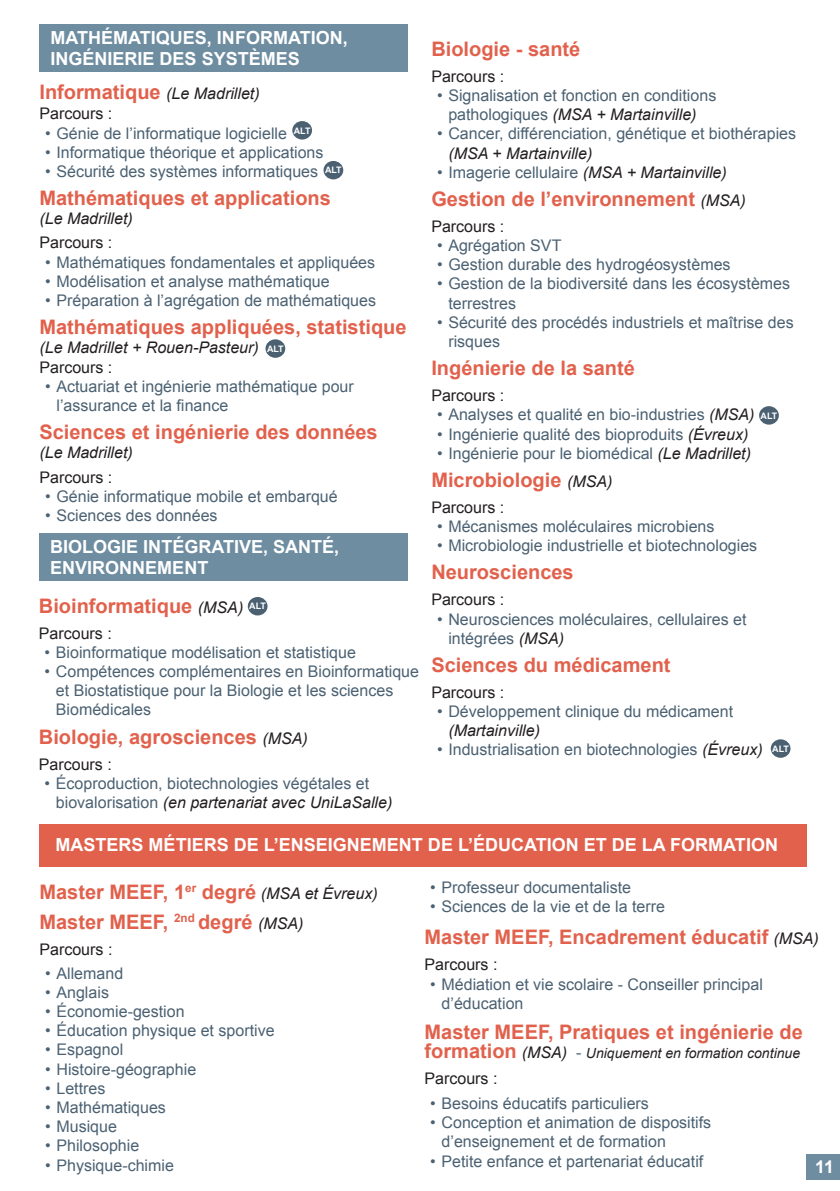
<style>
.page{position:relative;width:840px;height:1191px;background:#fff}
.page>*{position:absolute;margin:0;border:0;box-sizing:border-box;transform-origin:0 0}
.t1{font:700 20px/29.6px "Arial";color:#e1614c}
.t2{font:700 18px/21.6px "Arial";color:#fff}
.t3{font:700 17.6px "Arial";color:#fff}
.t4{font:16px/19.2px "Arial";color:#4b6172}
.t5{font:16px "Arial";color:#231f20}
.t6{font:italic 16px/20px "Arial";color:#231f20}
.t7{font:italic 14px "Arial";color:#231f20}
.t8{font:700 9px "Arial";letter-spacing:-.035em;color:#fff}
.s1{font-weight:700;font-style:normal;font-size:20px;color:#e1614c}
.s2{font-style:normal}
.s3{font-style:inherit}
.s4{font-weight:400;font-style:italic;font-size:16px;color:#231f20}
.s5{font-style:italic;color:#231f20}
.s6{font-weight:700;font-size:9px;color:#fff}
.s7{font-size:16px}
.s8{font-style:normal;font-size:16px;color:#4b6172}
</style>
<div class="page">
<div style="left:806px;top:1154px;width:33px;height:25px;background:#6e8da1"></div>
<div style="left:248px;top:597px;width:19px;height:18px;background:#4b6172;border-radius:50%"></div>
<div style="left:39px;top:533px;width:369px;height:48px;background:#6e8da1"></div>
<div style="left:39px;top:24px;width:369px;height:48px;background:#6e8da1"></div>
<div style="left:265px;top:339px;width:20px;height:19px;background:#4b6172;border-radius:50%"></div>
<div style="left:758px;top:406px;width:20px;height:18px;background:#4b6172;border-radius:50%"></div>
<div style="left:39px;top:824px;width:767px;height:42px;background:#e1614c"></div>
<div style="left:292px;top:121px;width:20px;height:19px;background:#4b6172;border-radius:50%"></div>
<div style="left:323px;top:161px;width:20px;height:18px;background:#4b6172;border-radius:50%"></div>
<div style="left:770px;top:739px;width:20px;height:19px;background:#4b6172;border-radius:50%"></div>
<p class="t2" style="left:50px;top:27px;width:298px">MATHÉMATIQUES, INFORMATION,<br>INGÉNIERIE DES SYSTÈMES</p>
<p class="t6" style="left:39px;top:84px;width:222px"><span class="s1">I</span><span class="s1">nformatique</span> (Le Madrillet)<br><span class="s2">Parcours :</span></p>
<p class="t4" style="left:45px;top:123px;width:243px">• Génie de l’informatique logicielle</p>
<p class="t4" style="left:45px;top:143px;width:280px">• Informatique théorique et applications</p>
<p class="t4" style="left:45px;top:162px;width:274px">• Sécurité des systèmes informatiques</p>
<p class="t1" style="left:39px;top:184px;width:293px"><span class="s3">M</span>athématiques et applications</p>
<p class="t6" style="left:39px;top:208px;width:95px">(Le Madrillet)</p>
<p class="t5" style="left:39px;top:232px;width:74px">Parcours :</p>
<p class="t4" style="left:45px;top:252px;width:331px">• Mathématiques fondamentales et appliquées</p>
<p class="t4" style="left:45px;top:272px;width:286px">• Modélisation et analyse mathématique</p>
<p class="t4" style="left:45px;top:291px;width:332px">• Préparation à l’agrégation de mathématiques</p>
<p class="t1" style="left:39px;top:313px;width:368px">Mathématiques appliquées, statistique</p>
<p class="t6" style="left:39px;top:337px;width:221px">(Le Madrillet + Rouen-Pasteur)</p>
<p class="t5" style="left:39px;top:357px;width:74px">Parcours :</p>
<p class="t4" style="left:56px;top:377px;width:299px;text-indent:-11px">• Actuariat et ingénierie mathématique pour l’assurance et la finance</p>
<p class="t1" style="left:39px;top:418px;width:339px"><span class="s3">S</span>ciences et ingénierie des données</p>
<p class="t6" style="left:39px;top:443px;width:95px">(Le Madrillet)</p>
<p class="t5" style="left:39px;top:466px;width:74px">Parcours :</p>
<p class="t4" style="left:45px;top:487px;width:294px">• Génie informatique mobile et embarqué</p>
<p class="t4" style="left:45px;top:506px;width:174px">• Sciences des données</p>
<p class="t8" style="left:293px;top:124px;width:18px">ALT</p>
<p class="t8" style="left:325px;top:164px;width:18px">ALT</p>
<p class="t8" style="left:267px;top:343px;width:18px">ALT</p>
<p class="t2" style="left:50px;top:536px;width:290px">BIOLOGIE INTÉGRATIVE, SANTÉ,<br>ENVIRONNEMENT</p>
<p class="t1" style="left:39px;top:591px;width:228px"><span class="s3">B</span>ioinformatique <span class="s4">(MSA)</span> <sup>ALT</sup></p>
<p class="t5" style="left:39px;top:622px;width:74px">Parcours :</p>
<p class="t4" style="left:45px;top:643px;width:313px">• Bioinformatique modélisation et statistique</p>
<p class="t4" style="left:56px;top:662px;width:364px;text-indent:-11px">• Compétences complémentaires en Bioinformatique et Biostatistique pour la Biologie et les sciences<br>Biomédicales</p>
<p class="t1" style="left:39px;top:722px;width:270px"><span class="s3">B</span>iologie, agrosciences <span class="s4">(MSA)</span></p>
<p class="t5" style="left:39px;top:753px;width:74px">Parcours :</p>
<p class="t4" style="left:56px;top:773px;width:338px;text-indent:-11px">• Écoproduction, biotechnologies végétales et biovalorisation <span class="s5">(en partenariat avec UniLaSalle)</span></p>
<p class="t1" style="left:431px;top:34px;width:150px"><span class="s3">B</span>iologie - santé</p>
<p class="t5" style="left:431px;top:66px;width:74px">Parcours :</p>
<p class="t4" style="left:437px;top:86px;width:281px;text-align:center">• Signalisation et fonction en conditions pathologiques <span class="s5">(MSA + Martainville)</span></p>
<p class="t4" style="left:437px;top:124px;width:360px">• Cancer, différenciation, génétique et biothérapies</p>
<p class="t6" style="left:448px;top:143px;width:145px">(MSA + Martainville)</p>
<p class="t4" style="left:437px;top:163px;width:291px">• Imagerie cellulaire <span class="s5">(MSA + Martainville)</span></p>
<p class="t1" style="left:431px;top:185px;width:316px"><span class="s3">G</span>estion de l’environnement <span class="s4">(MSA)</span></p>
<p class="t5" style="left:431px;top:216px;width:74px">Parcours :</p>
<p class="t4" style="left:437px;top:236px;width:126px">• Agrégation SVT</p>
<p class="t4" style="left:437px;top:255px;width:295px">• Gestion durable des hydrogéosystèmes</p>
<p class="t4" style="left:448px;top:274px;width:343px;text-indent:-11px">• Gestion de la biodiversité dans les écosystèmes terrestres</p>
<p class="t4" style="left:448px;top:313px;width:347px;text-indent:-11px">• Sécurité des procédés industriels et maîtrise des risques</p>
<p class="t1" style="left:431px;top:354px;width:205px"><span class="s3">I</span>ngénierie de la santé</p>
<p class="t5" style="left:431px;top:385px;width:74px">Parcours :</p>
<p class="t4" style="left:437px;top:405px;width:341px">• Analyses et qualité en bio-industries <span class="s5">(MSA)</span> <span class="s6">ALT</span></p>
<p class="t4" style="left:437px;top:424px;width:313px">• Ingénierie qualité des bioproduits <span class="s5">(Évreux)</span></p>
<p class="t4" style="left:437px;top:444px;width:315px">• Ingénierie pour le biomédical <span class="s5">(Le Madrillet)</span></p>
<p class="t1" style="left:431px;top:466px;width:182px"><span class="s3">M</span>icrobiologie <span class="s4">(MSA)</span></p>
<p class="t5" style="left:431px;top:497px;width:74px">Parcours :</p>
<p class="t4" style="left:437px;top:517px;width:279px">• Mécanismes moléculaires microbiens</p>
<p class="t4" style="left:437px;top:536px;width:321px">• Microbiologie industrielle et biotechnologies</p>
<p class="t1" style="left:431px;top:558px;width:144px"><span class="s3">N</span>eurosciences</p>
<p class="t5" style="left:431px;top:589px;width:74px">Parcours :</p>
<p class="t4" style="left:448px;top:609px;width:299px;text-indent:-11px">• Neurosciences moléculaires, cellulaires et intégrées <span class="s5">(MSA)</span></p>
<p class="t1" style="left:431px;top:650px;width:240px"><span class="s3">S</span>ciences du médicament</p>
<p class="t5" style="left:431px;top:682px;width:74px">Parcours :</p>
<p class="t4" style="left:437px;top:702px;width:297px">• Développement clinique du médicament</p>
<p class="t6" style="left:448px;top:720px;width:93px">(Martainville)</p>
<p class="t4" style="left:437px;top:740px;width:327px">• Industrialisation en biotechnologies <span class="s5">(Évreux)</span></p>
<p class="t8" style="left:771px;top:742px;width:18px">ALT</p>
<p class="t2" style="left:55px;top:834px;width:723px">MASTERS MÉTIERS DE L’ENSEIGNEMENT DE L’ÉDUCATION ET DE LA FORMATION</p>
<p class="t1" style="left:39px;top:877px;width:339px">Master MEEF, 1<sup>er</sup> degré <span class="s4">(MSA et Évreux)<br></span>Master MEEF, <sup>2nd</sup> degré <span class="s4">(MSA)</span></p>
<p class="t5" style="left:39px;top:938px;width:74px">Parcours :</p>
<p class="t4" style="left:45px;top:963px;width:80px">• Allemand</p>
<p class="t4" style="left:45px;top:982px;width:65px">• Anglais</p>
<p class="t4" style="left:45px;top:1002px;width:141px">• Économie-gestion</p>
<p class="t4" style="left:45px;top:1021px;width:231px">• Éducation physique et sportive</p>
<p class="t4" style="left:45px;top:1040px;width:80px">• Espagnol</p>
<p class="t4" style="left:45px;top:1059px;width:152px">• Histoire-géographie</p>
<p class="t4" style="left:45px;top:1078px;width:62px">• Lettres</p>
<p class="t4" style="left:45px;top:1098px;width:122px">• Mathématiques</p>
<p class="t4" style="left:45px;top:1117px;width:73px">• Musique</p>
<p class="t4" style="left:45px;top:1136px;width:96px">• Philosophie</p>
<p class="t4" style="left:45px;top:1155px;width:130px">• Physique-chimie</p>
<p class="t4" style="left:430px;top:878px;width:202px">• Professeur documentaliste</p>
<p class="t4" style="left:430px;top:897px;width:236px">• Sciences de la vie et de la terre</p>
<p class="t1" style="left:424px;top:923px;width:395px">Master MEEF, Encadrement éducatif <span class="s4">(MSA)</span></p>
<p class="t5" style="left:424px;top:954px;width:74px">Parcours :</p>
<p class="t4" style="left:441px;top:974px;width:322px;text-indent:-11px">• Médiation et vie scolaire - Conseiller principal d’éducation</p>
<p class="t1" style="left:424px;top:1017px;width:379px">Master MEEF, Pratiques et ingénierie de</p>
<p class="t7" style="left:424px;top:1044px;width:377px"><span class="s1">formation</span> <span class="s7">(MSA)</span> <span class="s8">-</span> Uniquement en formation continue</p>
<p class="t5" style="left:424px;top:1068px;width:74px">Parcours :</p>
<p class="t4" style="left:430px;top:1093px;width:220px">• Besoins éducatifs particuliers</p>
<p class="t4" style="left:441px;top:1113px;width:271px;text-indent:-11px">• Conception et animation de dispositifs d’enseignement et de formation</p>
<p class="t4" style="left:430px;top:1151px;width:274px">• Petite enfance et partenariat éducatif</p>
<p class="t3" style="left:814px;top:1155px;width:20px">11</p>
</div>
